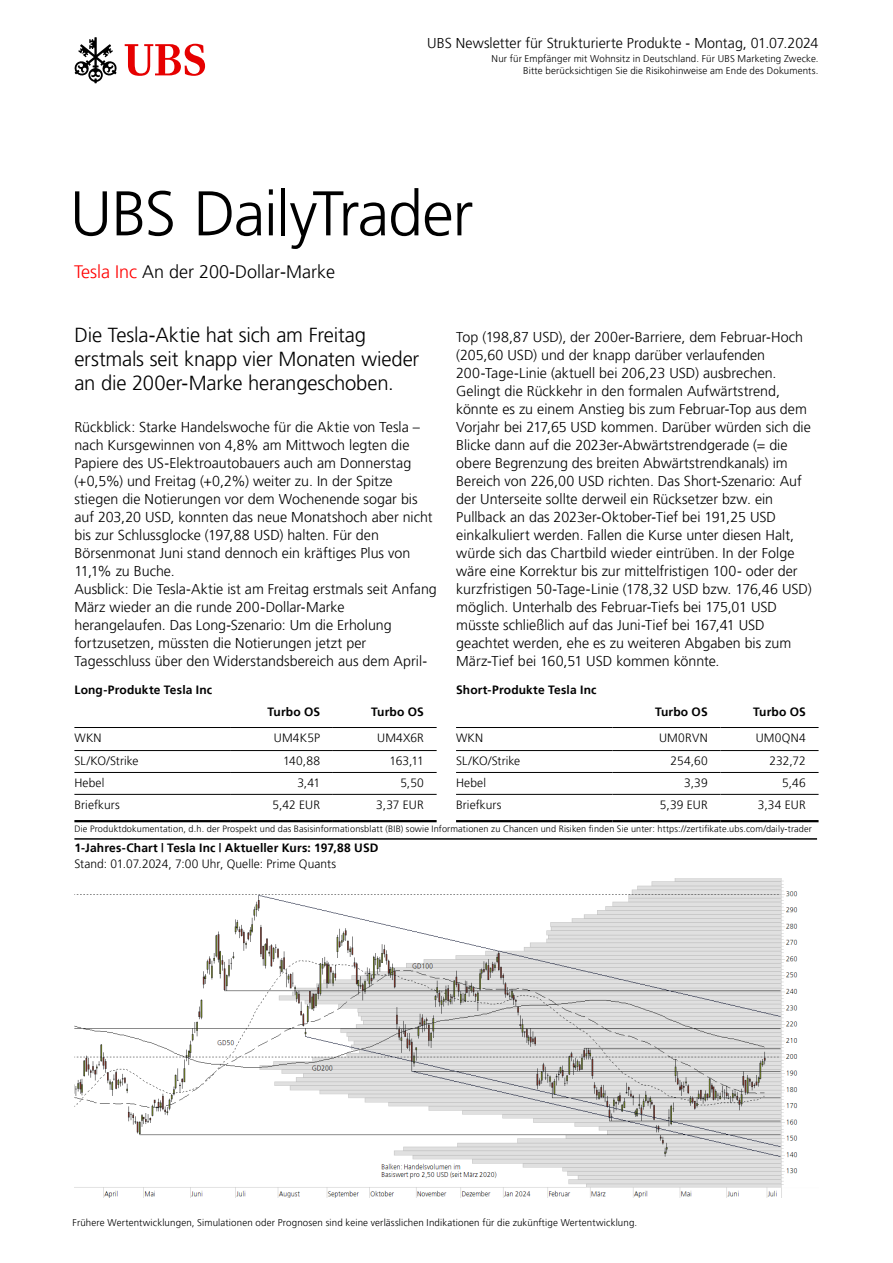
<style>
.page{position:relative;width:893px;height:1263px;background:#fff}
.page>*{position:absolute;margin:0;border:0;box-sizing:border-box;transform-origin:0 0}
.t1{font:300 63px "Frutiger 45";letter-spacing:-.025em;color:#000}
.t2{font:300 20.25px/24px "Frutiger 45";letter-spacing:-.01em;color:#000}
.t3{font:300 18px "Frutiger 45";color:#000}
.t4{font:300 14.25px/18px "Frutiger 45";color:#000}
.t5{font:300 12px "Frutiger 45";letter-spacing:.01em;color:#000}
.t6{font:300 12px "Frutiger 45";letter-spacing:.01em;color:#000}
.t7{font:300 9.75px/12px "Frutiger 45";letter-spacing:.015em;color:#000;text-align:right}
.t8{font:300 9.15px "Frutiger 45";letter-spacing:.015em;color:#000}
.s1{color:#f00}
</style>
<div class="page">
<svg style="left:125px;top:44px;width:80px;height:32px"></svg>
<svg style="left:74px;top:37px;width:43px;height:46px"></svg>
<img style="left:74px;top:878px;width:724px;height:319px">
<hr style="left:231px;top:750px;width:102px;height:1px;background:#000">
<hr style="left:74px;top:727px;width:157px;height:1px;background:#000">
<hr style="left:231px;top:727px;width:102px;height:1px;background:#000">
<hr style="left:333px;top:727px;width:104px;height:1px;background:#000">
<hr style="left:74px;top:750px;width:157px;height:1px;background:#000">
<hr style="left:333px;top:750px;width:104px;height:1px;background:#000">
<hr style="left:74px;top:772px;width:157px;height:1px;background:#000">
<hr style="left:231px;top:772px;width:102px;height:1px;background:#000">
<hr style="left:333px;top:772px;width:104px;height:1px;background:#000">
<hr style="left:74px;top:794px;width:157px;height:1px;background:#000">
<hr style="left:231px;top:794px;width:102px;height:1px;background:#000">
<hr style="left:333px;top:794px;width:104px;height:1px;background:#000">
<hr style="left:74px;top:820px;width:157px;height:2px;background:#000">
<hr style="left:231px;top:820px;width:102px;height:2px;background:#000">
<hr style="left:333px;top:820px;width:104px;height:2px;background:#000">
<hr style="left:720px;top:750px;width:99px;height:1px;background:#000">
<hr style="left:456px;top:727px;width:156px;height:1px;background:#000">
<hr style="left:612px;top:727px;width:108px;height:1px;background:#000">
<hr style="left:720px;top:727px;width:99px;height:1px;background:#000">
<hr style="left:456px;top:750px;width:156px;height:1px;background:#000">
<hr style="left:612px;top:750px;width:108px;height:1px;background:#000">
<hr style="left:456px;top:772px;width:156px;height:1px;background:#000">
<hr style="left:612px;top:772px;width:108px;height:1px;background:#000">
<hr style="left:720px;top:772px;width:99px;height:1px;background:#000">
<hr style="left:456px;top:794px;width:156px;height:1px;background:#000">
<hr style="left:612px;top:794px;width:108px;height:1px;background:#000">
<hr style="left:720px;top:794px;width:99px;height:1px;background:#000">
<hr style="left:456px;top:820px;width:156px;height:2px;background:#000">
<hr style="left:612px;top:820px;width:108px;height:2px;background:#000">
<hr style="left:720px;top:820px;width:99px;height:2px;background:#000">
<hr style="left:74px;top:838px;width:743px;height:2px;background:#000">
<p class="t4" style="left:427px;top:34px;width:393px">UBS Newsletter für Strukturierte Produkte - Montag, 01.07.2024</p>
<p class="t7" style="left:492px;top:53px;width:328px">Nur für Empfänger mit Wohnsitz in Deutschland. Für UBS Marketing Zwecke.<br>Bitte berücksichtigen Sie die Risikohinweise am Ende des Dokuments.</p>
<h1 class="t1" style="left:70px;top:177px;width:405px">UBS DailyTrader</h1>
<p class="t3" style="left:74px;top:261px;width:263px"><span class="s1">Tesla Inc</span> An der 200-Dollar-Marke</p>
<h2 class="t2" style="left:74px;top:323px;width:346px">Die Tesla-Aktie hat sich am Freitag erstmals seit knapp vier Monaten wieder an die 200er-Marke herangeschoben.</h2>
<p class="t4" style="left:74px;top:418px;width:364px">Rückblick: Starke Handelswoche für die Aktie von Tesla – nach Kursgewinnen von 4,8% am Mittwoch legten die Papiere des US-Elektroautobauers auch am Donnerstag (+0,5%) und Freitag (+0,2%) weiter zu. In der Spitze stiegen die Notierungen vor dem Wochenende sogar bis auf 203,20 USD, konnten das neue Monatshoch aber nicht bis zur Schlussglocke (197,88 USD) halten. Für den Börsenmonat Juni stand dennoch ein kräftiges Plus von 11,1% zu Buche.<br>Ausblick: Die Tesla-Aktie ist am Freitag erstmals seit Anfang März wieder an die runde 200-Dollar-Marke herangelaufen. Das Long-Szenario: Um die Erholung fortzusetzen, müssten die Notierungen jetzt per Tagesschluss über den Widerstandsbereich aus dem April-</p>
<p class="t6" style="left:267px;top:704px;width:54px">Turbo OS</p>
<p class="t6" style="left:371px;top:704px;width:54px">Turbo OS</p>
<p class="t5" style="left:74px;top:731px;width:29px">WKN</p>
<p class="t5" style="left:274px;top:731px;width:48px">UM4K5P</p>
<p class="t5" style="left:377px;top:731px;width:48px">UM4X6R</p>
<p class="t5" style="left:74px;top:754px;width:66px">SL/KO/Strike</p>
<p class="t5" style="left:283px;top:754px;width:39px">140,88</p>
<p class="t5" style="left:390px;top:754px;width:36px">163,11</p>
<p class="t5" style="left:74px;top:776px;width:32px">Hebel</p>
<p class="t5" style="left:297px;top:776px;width:24px">3,41</p>
<p class="t5" style="left:400px;top:776px;width:25px">5,50</p>
<p class="t5" style="left:74px;top:797px;width:47px">Briefkurs</p>
<p class="t5" style="left:273px;top:797px;width:49px">5,42 EUR</p>
<p class="t5" style="left:376px;top:797px;width:49px">3,37 EUR</p>
<p class="t4" style="left:456px;top:328px;width:357px">Top (198,87 USD), der 200er-Barriere, dem Februar-Hoch (205,60 USD) und der knapp darüber verlaufenden 200-Tage-Linie (aktuell bei 206,23 USD) ausbrechen.<br>Gelingt die Rückkehr in den formalen Aufwärtstrend, könnte es zu einem Anstieg bis zum Februar-Top aus dem Vorjahr bei 217,65 USD kommen. Darüber würden sich die Blicke dann auf die 2023er-Abwärtstrendgerade (= die obere Begrenzung des breiten Abwärtstrendkanals) im Bereich von 226,00 USD richten. Das Short-Szenario: Auf der Unterseite sollte derweil ein Rücksetzer bzw. ein Pullback an das 2023er-Oktober-Tief bei 191,25 USD einkalkuliert werden. Fallen die Kurse unter diesen Halt, würde sich das Chartbild wieder eintrüben. In der Folge wäre eine Korrektur bis zur mittelfristigen 100- oder der kurzfristigen 50-Tage-Linie (178,32 USD bzw. 176,46 USD) möglich. Unterhalb des Februar-Tiefs bei 175,01 USD müsste schließlich auf das Juni-Tief bei 167,41 USD geachtet werden, ehe es zu weiteren Abgaben bis zum März-Tief bei 160,51 USD kommen könnte.</p>
<p class="t6" style="left:74px;top:682px;width:139px">Long-Produkte Tesla Inc</p>
<p class="t6" style="left:456px;top:682px;width:142px">Short-Produkte Tesla Inc</p>
<p class="t6" style="left:655px;top:704px;width:54px">Turbo OS</p>
<p class="t6" style="left:753px;top:704px;width:54px">Turbo OS</p>
<p class="t5" style="left:456px;top:731px;width:29px">WKN</p>
<p class="t5" style="left:659px;top:731px;width:50px">UM0RVN</p>
<p class="t5" style="left:756px;top:731px;width:52px">UM0QN4</p>
<p class="t5" style="left:456px;top:754px;width:66px">SL/KO/Strike</p>
<p class="t5" style="left:670px;top:754px;width:39px">254,60</p>
<p class="t5" style="left:769px;top:754px;width:38px">232,72</p>
<p class="t5" style="left:456px;top:776px;width:32px">Hebel</p>
<p class="t5" style="left:684px;top:776px;width:25px">3,39</p>
<p class="t5" style="left:782px;top:776px;width:25px">5,46</p>
<p class="t5" style="left:456px;top:797px;width:47px">Briefkurs</p>
<p class="t5" style="left:660px;top:797px;width:49px">5,39 EUR</p>
<p class="t5" style="left:758px;top:797px;width:49px">3,34 EUR</p>
<p class="t8" style="left:74px;top:823px;width:739px">Die Produktdokumentation, d.h. der Prospekt und das Basisinformationsblatt (BIB) sowie Informationen zu Chancen und Risiken finden Sie unter: https://zertifikate.ubs.com/daily-trader</p>
<p class="t6" style="left:74px;top:841px;width:306px">1-Jahres-Chart | Tesla Inc | Aktueller Kurs: 197,88 USD</p>
<p class="t5" style="left:74px;top:857px;width:263px">Stand: 01.07.2024, 7:00 Uhr, Quelle: Prime Quants</p>
<p class="t7" style="left:73px;top:1216px;width:566px">Frühere Wertentwicklungen, Simulationen oder Prognosen sind keine verlässlichen Indikationen für die zukünftige Wertentwicklung.</p>
</div>
